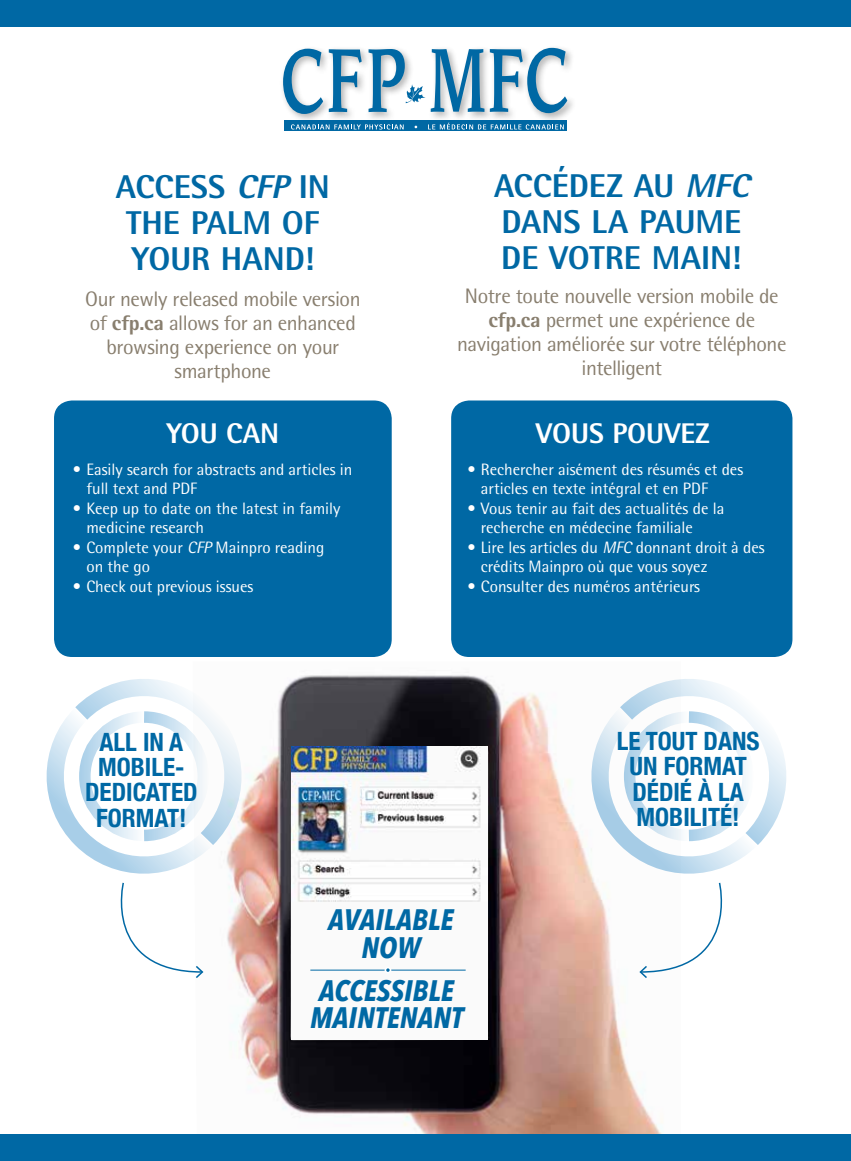
<style>
.page{position:relative;width:851px;height:1161px;background:#fff}
.page>*{position:absolute;margin:0;border:0;box-sizing:border-box;transform-origin:0 0}
.t1{font:800 33px/36px "Rotis Semi Sans Std";color:#0068a4;text-align:center}
.t2{font:italic 700 29.55px/27.5px "Avenir Next Condensed";color:#0068a4;text-align:center}
.t3{font:800 28.5px "Rotis Semi Sans Std";color:#fff}
.t4{font:700 condensed 25.2px/25.2px "Helvetica Neue";color:#0068a4;text-align:center}
.t5{font:21px/24px "Rotis Semi Sans Std";letter-spacing:-.02em;color:#887e6e;text-align:center}
.t6{font:16.5px/19.5px "Rotis Semi Sans Std";color:#fff}
.s1{font-style:italic}
.s2{font-weight:800}
</style>
<div class="page">
<div style="left:0;top:0;width:850px;height:27px;background:#0068a4"></div>
<img style="left:227px;top:675px;width:436px;height:459px">
<img style="left:291px;top:746px;width:196px;height:294px">
<hr style="left:310px;top:970px;width:155px;height:1px;background:#0068a4">
<div style="left:384px;top:967px;width:7px;height:7px;border:2px solid #fff;border-radius:50%"></div>
<div style="left:0;top:1134px;width:850px;height:27px;background:#0068a4"></div>
<div style="left:54px;top:400px;width:338px;height:257px;background:#0068a4;border-radius:18px"></div>
<div style="left:451px;top:400px;width:341px;height:257px;background:#0068a4;border-radius:18px"></div>
<div style="left:280px;top:45px;width:52px;height:79px;background:#000;opacity:.3"></div>
<svg style="left:283px;top:49px;width:40px;height:65px"></svg>
<div style="left:325px;top:46px;width:46px;height:76px;background:#000;opacity:.3"></div>
<svg style="left:329px;top:49px;width:33px;height:63px"></svg>
<div style="left:365px;top:46px;width:49px;height:76px;background:#000;opacity:.3"></div>
<div style="left:427px;top:46px;width:67px;height:75px;background:#000;opacity:.3"></div>
<div style="left:486px;top:46px;width:46px;height:75px;background:#000;opacity:.3"></div>
<div style="left:524px;top:44px;width:52px;height:79px;background:#000;opacity:.3"></div>
<svg style="left:490px;top:48px;width:77px;height:65px"></svg>
<div style="left:284px;top:121px;width:282px;height:10px;background:#0068a4"></div>
<svg style="left:291px;top:124px;width:112px;height:6px"></svg>
<svg style="left:428px;top:123px;width:136px;height:7px"></svg>
<svg style="left:368px;top:49px;width:116px;height:63px"></svg>
<svg style="left:580px;top:679px;width:206px;height:195px"></svg>
<svg style="left:46px;top:679px;width:206px;height:195px"></svg>
<svg style="left:120px;top:882px;width:84px;height:96px"></svg>
<svg style="left:638px;top:881px;width:85px;height:99px"></svg>
<h1 class="t1" style="left:116px;top:168px;width:215px">ACCESS <span class="s1">CFP</span> IN<br>THE PALM OF<br>YOUR HAND!</h1>
<h1 class="t1" style="left:494px;top:167px;width:256px;text-align:left">ACCÉDEZ AU <span class="s1">MFC<br></span>DANS LA PAUME<br>DE VOTRE MAIN!</h1>
<p class="t5" style="left:85px;top:286px;width:277px">Our newly released mobile version of <span class="s2">CFP.CA</span> allows for an enhanced browsing experience on your smartphone</p>
<p class="t5" style="left:457px;top:284px;width:331px">Notre toute nouvelle version mobile de<br><span class="s2">CFP.CA</span> permet une expérience de navigation améliorée sur votre téléphone intelligent</p>
<h3 class="t3" style="left:166px;top:415px;width:114px">YOU CAN</h3>
<h3 class="t3" style="left:535px;top:415px;width:175px">VOUS POUVEZ</h3>
<p class="t6" style="left:86px;top:459px;width:267px;text-indent:-13px">• Easily search for abstracts and articles in full text and PDF</p>
<p class="t6" style="left:86px;top:498px;width:255px;text-indent:-13px">• Keep up to date on the latest in family medicine research</p>
<p class="t6" style="left:86px;top:537px;width:239px;text-indent:-13px">• Complete your <span class="s1">CFP</span> Mainpro reading on the go</p>
<p class="t6" style="left:73px;top:576px;width:182px">• Check out previous issues</p>
<h3 class="t4" style="left:85px;top:728px;width:114px">ALL IN A<br>MOBILE-<br>DEDICATED<br>FORMAT!</h3>
<p class="t6" style="left:481px;top:459px;width:264px;text-indent:-13px">• Rechercher aisément des résumés et des articles en texte intégral et en PDF</p>
<p class="t6" style="left:481px;top:498px;width:245px;text-indent:-13px">• Vous tenir au fait des actualités de la recherche en médecine familiale</p>
<p class="t6" style="left:481px;top:537px;width:285px;text-indent:-13px">• Lire les articles du <span class="s1">MFC</span> donnant droit à des crédits Mainpro où que vous soyez</p>
<p class="t6" style="left:467px;top:576px;width:234px">• Consulter des numéros antérieurs</p>
<h3 class="t4" style="left:616px;top:727px;width:144px">LE TOUT DANS<br>UN FORMAT<br>DÉDIÉ À LA<br>MOBILITÉ!</h3>
<h2 class="t2" style="left:328px;top:906px;width:127px">AVAILABLE<br>NOW</h2>
<h2 class="t2" style="left:310px;top:977px;width:108px;text-align:left">ACCESSIBLE<br>MAIN TENAN</h2>
<h2 class="t2" style="left:451px;top:1004px;width:14px">T</h2>
</div>
